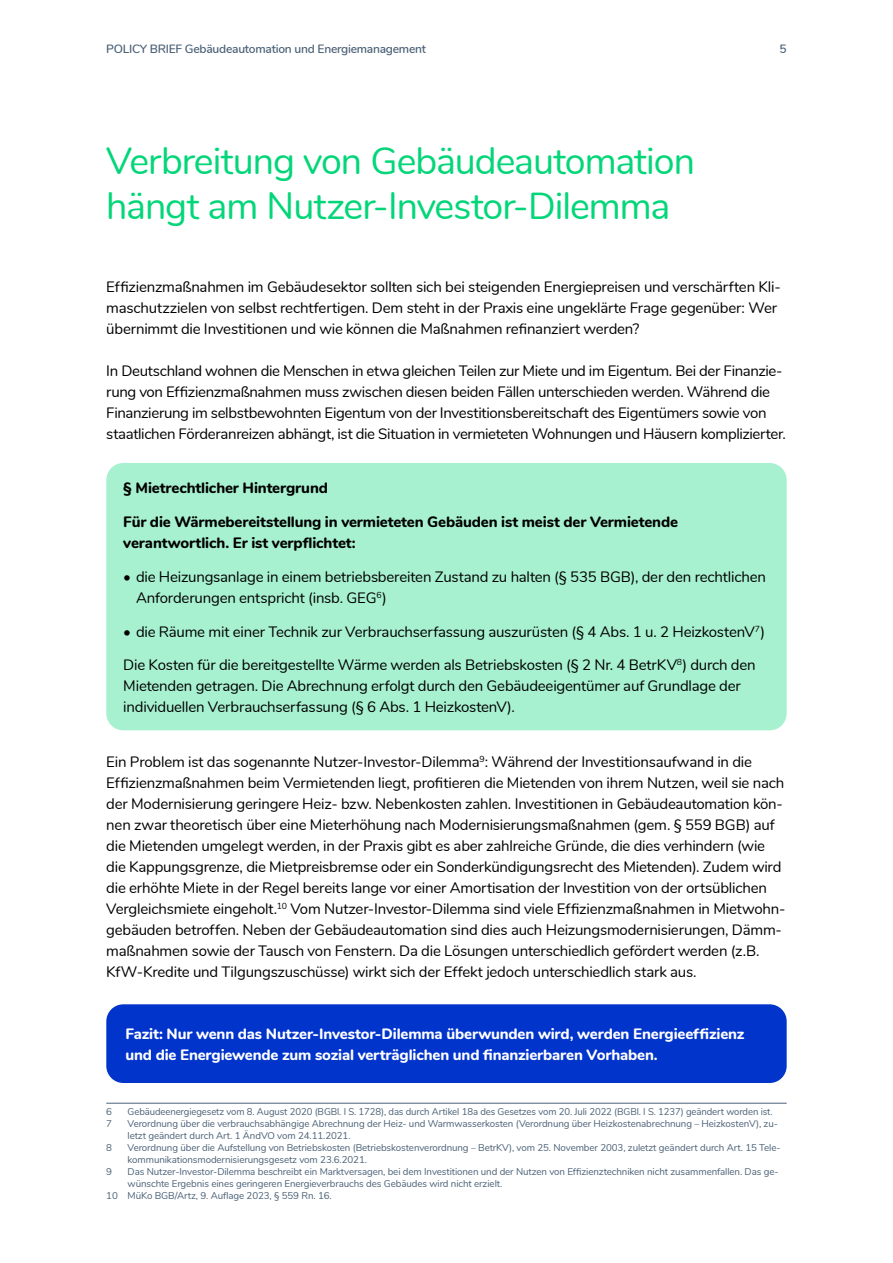
<style>
.page{position:relative;width:893px;height:1263px;background:#fff}
.page>*{position:absolute;margin:0;border:0;box-sizing:border-box;transform-origin:0 0}
.t1{font:37.5px/45px "Nunito";letter-spacing:-.025em;color:#03d678}
.t2{font:15px/21px "Nunito";letter-spacing:-.015em;color:#000}
.t3{font:800 15px/21px "Nunito";letter-spacing:-.01em;color:#fff}
.t4{font:800 15px/21px "Nunito";letter-spacing:-.01em;color:#000}
.t5{font:600 12px "Nunito";letter-spacing:-.02em;color:#4a6076}
.t6{font:9.75px/12px "Nunito";letter-spacing:-.01em;color:#4a6076}
</style>
<div class="page">
<div style="left:106px;top:463px;width:681px;height:267px;background:#a7f1d0;border-radius:17px"></div>
<div style="left:106px;top:1004px;width:681px;height:79px;background:#0134cb;border-radius:17px"></div>
<hr style="left:106px;top:1103px;width:681px;height:1px;background:#4a6076">
<p class="t5" style="left:106px;top:40px;width:321px">POLICY BRIEF Gebäudeautomation und Energiemanagement</p>
<p class="t5" style="left:779px;top:40px;width:9px">5</p>
<h1 class="t1" style="left:106px;top:136px;width:590px">Verbreitung von Gebäudeautomation hängt am Nutzer-Investor-Dilemma</h1>
<p class="t2" style="left:106px;top:275px;width:676px">Effizienzmaßnahmen im Gebäudesektor sollten sich bei steigenden Energiepreisen und verschärften Kli&shy;maschutzzielen von selbst rechtfertigen. Dem steht in der Praxis eine ungeklärte Frage gegenüber: Wer übernimmt die Investitionen und wie können die Maßnahmen refinanziert werden?</p>
<p class="t2" style="left:106px;top:359px;width:681px">In Deutschland wohnen die Menschen in etwa gleichen Teilen zur Miete und im Eigentum. Bei der Finanzie&shy;rung von Effizienzmaßnahmen muss zwischen diesen beiden Fällen unterschieden werden. Während die Finanzierung im selbstbewohnten Eigentum von der Investitionsbereitschaft des Eigentümers sowie von staatlichen Förderanreizen abhängt, ist die Situation in vermieteten Wohnungen und Häusern komplizierter.</p>
<p class="t4" style="left:123px;top:477px;width:206px">§ Mietrechtlicher Hintergrund</p>
<p class="t4" style="left:123px;top:510px;width:556px">Für die Wärmebereitstellung in vermieteten Gebäuden ist meist der Vermietende verantwortlich. Er ist verpflichtet:</p>
<p class="t2" style="left:136px;top:565px;width:631px;text-indent:-13px">• die Heizungsanlage in einem betriebsbereiten Zustand zu halten (§ 535 BGB), der den rechtlichen<br>Anforderungen entspricht (insb. GEG<sup>6</sup>)</p>
<p class="t2" style="left:123px;top:620px;width:643px">• die Räume mit einer Technik zur Verbrauchserfassung auszurüsten (§ 4 Abs. 1 u. 2 HeizkostenV<sup>7</sup>)</p>
<p class="t2" style="left:123px;top:654px;width:634px">Die Kosten für die bereitgestellte Wärme werden als Betriebskosten (§ 2 Nr. 4 BetrKV<sup>8</sup>) durch den<br>Mietenden getragen. Die Abrechnung erfolgt durch den Gebäudeeigentümer auf Grundlage der individuellen Verbrauchserfassung (§ 6 Abs. 1 HeizkostenV).</p>
<p class="t2" style="left:106px;top:751px;width:681px">Ein Problem ist das sogenannte Nutzer-Investor-Dilemma<sup>9</sup>: Während der Investitionsaufwand in die Effizienzmaßnahmen beim Vermietenden liegt, profitieren die Mietenden von ihrem Nutzen, weil sie nach der Modernisierung geringere Heiz- bzw. Nebenkosten zahlen. Investitionen in Gebäudeautomation kön&shy;nen zwar theoretisch über eine Mieterhöhung nach Modernisierungsmaßnahmen (gem. § 559 BGB) auf die Mietenden umgelegt werden, in der Praxis gibt es aber zahlreiche Gründe, die dies verhindern (wie die Kappungsgrenze, die Mietpreisbremse oder ein Sonderkündigungsrecht des Mietenden). Zudem wird die erhöhte Miete in der Regel bereits lange vor einer Amortisation der Investition von der ortsüblichen Vergleichsmiete eingeholt.<sup>10</sup> Vom Nutzer-Investor-Dilemma sind viele Effizienzmaßnahmen in Mietwohn&shy;gebäuden betroffen. Neben der Gebäudeautomation sind dies auch Heizungsmodernisierungen, Dämm&shy;maßnahmen sowie der Tausch von Fenstern. Da die Lösungen unterschiedlich gefördert werden (z.B.<br>KfW-Kredite und Tilgungszuschüsse) wirkt sich der Effekt jedoch unterschiedlich stark aus.</p>
<p class="t3" style="left:125px;top:1022px;width:621px">Fazit: Nur wenn das Nutzer-Investor-Dilemma überwunden wird, werden Energieeffizienz und die Energiewende zum sozial verträglichen und finanzierbaren Vorhaben.</p>
<p class="t6" style="left:106px;top:1105px;width:7px">6</p>
<p class="t6" style="left:128px;top:1105px;width:647px">Gebäudeenergiegesetz vom 8. August 2020 (BGBl. I S. 1728), das durch Artikel 18a des Gesetzes vom 20. Juli 2022 (BGBl. I S. 1237) geändert worden ist.</p>
<p class="t6" style="left:106px;top:1117px;width:7px">7</p>
<p class="t6" style="left:128px;top:1117px;width:652px">Verordnung über die verbrauchsabhängige Abrechnung der Heiz- und Warmwasserkosten (Verordnung über Heizkostenabrechnung – HeizkostenV), zu&shy;letzt geändert durch Art. 1 ÄndVO vom 24.11.2021.</p>
<p class="t6" style="left:106px;top:1141px;width:7px">8</p>
<p class="t6" style="left:128px;top:1141px;width:655px">Verordnung über die Aufstellung von Betriebskosten (Betriebskostenverordnung – BetrKV), vom 25. November 2003, zuletzt geändert durch Art. 15 Tele&shy;kommunikationsmodernisierungsgesetz vom 23.6.2021.</p>
<p class="t6" style="left:106px;top:1165px;width:7px">9</p>
<p class="t6" style="left:128px;top:1165px;width:653px">Das Nutzer-Investor-Dilemma beschreibt ein Marktversagen, bei dem Investitionen und der Nutzen von Effizienztechniken nicht zusammenfallen. Das ge-</p>
<p class="t6" style="left:128px;top:1177px;width:376px">wünschte Ergebnis eines geringeren Energieverbrauchs des Gebäudes wird nicht erzielt.</p>
<p class="t6" style="left:106px;top:1189px;width:227px">10 MüKo BGB/Artz, 9. Auflage 2023, § 559 Rn. 16.</p>
</div>
